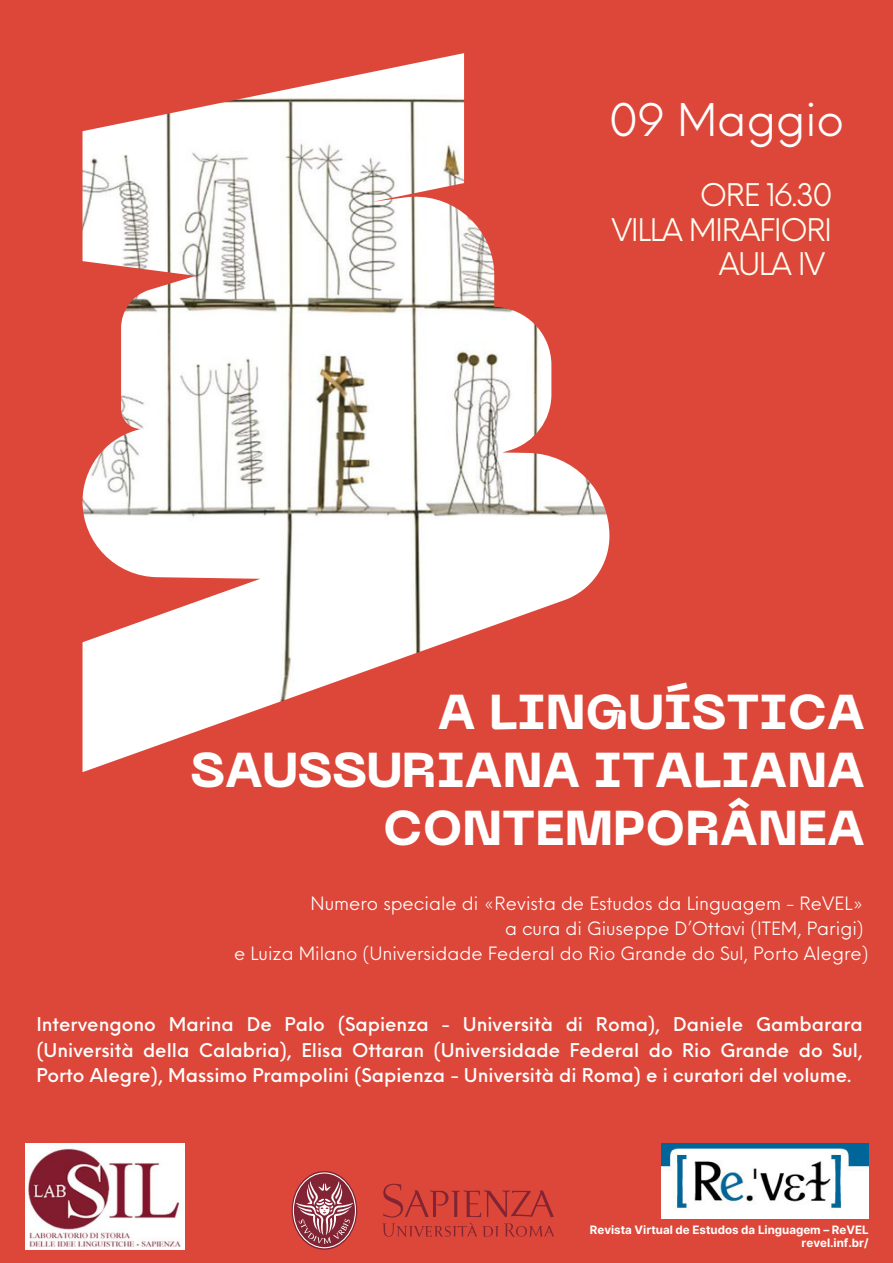
<style>
.page{position:relative;width:893px;height:1263px;background:#dd4739}
.page>*{position:absolute;margin:0;border:0;box-sizing:border-box;transform-origin:0 0}
.t1{font:800 48.6px/58px "PP Neue Machina";color:#fff;text-align:right}
.t2{font:43.88px "Neue Einstellung";color:#fff}
.t3{font:30.45px/34.9px "Neue Einstellung";letter-spacing:-.045em;color:#fffef1;text-align:right}
.t4{font:500 18.52px/25.7px "Neue Einstellung";color:#fff;text-align:justify}
.t5{font:17.92px/24.8px "Neue Einstellung";color:#fff;text-align:right}
.t6{font:700 11.55px/13.5px "Inter";color:#fff;text-align:right}
</style>
<div class="page">
<img style="left:83px;top:53px;width:526px;height:719px">
<img style="left:661px;top:1143px;width:208px;height:76px">
<svg style="left:293px;top:1172px;width:63px;height:76px"></svg>
<svg style="left:383px;top:1184px;width:171px;height:33px"></svg>
<svg style="left:504px;top:1223px;width:50px;height:14px"></svg>
<svg style="left:382px;top:1223px;width:116px;height:14px"></svg>
<img style="left:25px;top:1143px;width:159px;height:107px">
<h2 class="t2" style="left:609px;top:80px;width:236px">09 Maggio</h2>
<h3 class="t3" style="left:611px;top:174px;width:222px">ORE 16.30<br>VILLA MIRAFIORI<br>AULA IV</h3>
<h1 class="t1" style="left:191px;top:688px;width:676px">A LINGUÍSTICA<br>SAUSSURIANA ITALIANA<br>CONTEMPORÂNEA</h1>
<p class="t5" style="left:234px;top:889px;width:636px">Numero speciale di «Revista de Estudos da Linguagem - ReVEL»<br>a cura di Giuseppe D’Ottavi (ITEM, Parigi)<br>e Luiza Milano (Universidade Federal do Rio Grande do Sul, Porto Alegre)</p>
<p class="t4" style="left:36px;top:1009px;width:828px">Intervengono Marina De Palo (Sapienza - Università di Roma), Daniele Gambarara (Università della Calabria), Elisa Ottaran (Universidade Federal do Rio Grande do Sul, Porto Alegre), Massimo Prampolini (Sapienza - Università di Roma) e i curatori del volume.</p>
<p class="t6" style="left:590px;top:1223px;width:280px">Revista Virtual de Estudos da Linguagem – ReVEL revel.inf.br/</p>
</div>
